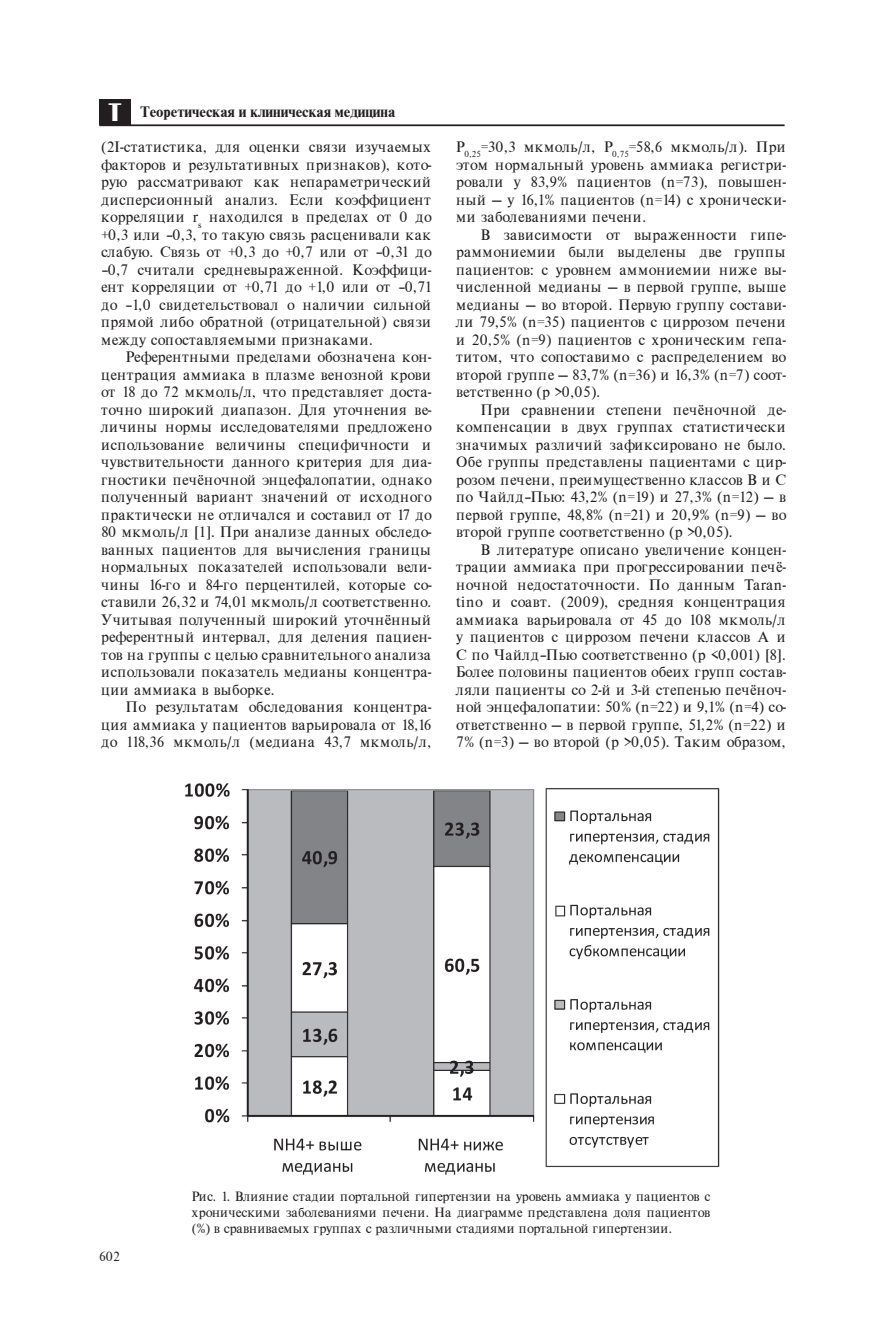
<style>
.page{position:relative;width:869px;height:1340px;background:#fff}
.page>*{position:absolute;margin:0;border:0;box-sizing:border-box;transform-origin:0 0}
.t1{font:15.75px/17.5px "Nimbus Cyr";letter-spacing:.02em;color:#231f20;text-align:justify}
.t2{font:700 15.75px "Nimbus Cyr";color:#231f20}
.t3{font:14px/15.8px "Nimbus Cyr";color:#231f20;text-align:justify}
.s1{font-family:"TT Compact";font-weight:400;font-size:21px;color:#fff}
</style>
<div class="page">
<hr style="left:99px;top:124px;width:685px;height:2px;background:#231f20">
<div style="left:99px;top:99px;width:31px;height:25px;background:#231f20"></div>
<img style="left:185px;top:783px;width:535px;height:392px">
<p class="t2" style="left:108px;top:102px;width:288px"><span class="s1">Т</span> Теоретическая и клиническая медицина</p>
<p class="t1" style="left:101px;top:137px;width:332px">(2I-статистика, для оценки связи изучаемых факторов и результативных признаков), кото&shy;рую рассматривают как непараметрический дисперсионный анализ. Если коэффициент корреляции r<sub>s</sub> находился в пределах от 0 до +0,3 или –0,3, то такую связь расценивали как слабую. Связь от +0,3 до +0,7 или от –0,31 до –0,7 считали средневыраженной. Коэффици&shy;ент корреляции от +0,71 до +1,0 или от –0,71 до –1,0 свидетельствовал о наличии сильной прямой либо обратной (отрицательной) связи между сопоставляемыми признаками.</p>
<p class="t1" style="left:101px;top:347px;width:332px;text-indent:25px">Референтными пределами обозначена кон&shy;центрация аммиака в плазме венозной крови от 18 до 72 мкмоль/л, что представляет доста&shy;точно широкий диапазон. Для уточнения ве&shy;личины нормы исследователями предложено использование величины специфичности и чувствительности данного критерия для диа&shy;гностики печёночной энцефалопатии, однако полученный вариант значений от исходного практически не отличался и составил от 17 до 80 мкмоль/л [1]. При анализе данных обследо&shy;ванных пациентов для вычисления границы нормальных показателей использовали вели&shy;чины 16-го и 84-го перцентилей, которые со&shy;ставили 26,32 и 74,01 мкмоль/л соответственно.<br>Учитывая полученный широкий уточнённый референтный интервал, для деления пациен&shy;тов на группы с целью сравнительного анализа использовали показатель медианы концентра&shy;ции аммиака в выборке.</p>
<p class="t1" style="left:101px;top:697px;width:332px;text-indent:25px">По результатам обследования концентра&shy;ция аммиака у пациентов варьировала от 18,16 до 118,36 мкмоль/л (медиана 43,7 мкмоль/л,</p>
<p class="t1" style="left:456px;top:137px;width:331px">P<sub>0,25</sub>=30,3 мкмоль/л, P<sub>0,75</sub>=58,6 мкмоль/л). При этом нормальный уровень аммиака регистри&shy;ровали у 83,9% пациентов (n=73), повышен&shy;ный — у 16,1% пациентов (n=14) с хронически&shy;ми заболеваниями печени.</p>
<p class="t1" style="left:456px;top:225px;width:331px;text-indent:25px">В зависимости от выраженности гипе&shy;раммониемии были выделены две группы пациентов: с уровнем аммониемии ниже вы&shy;численной медианы — в первой группе, выше медианы — во второй. Первую группу состави&shy;ли 79,5% (n=35) пациентов с циррозом печени и 20,5% (n=9) пациентов с хроническим гепа&shy;титом, что сопоставимо с распределением во второй группе — 83,7% (n=36) и 16,3% (n=7) соот&shy;ветственно (p &gt;0,05).</p>
<p class="t1" style="left:456px;top:400px;width:331px;text-indent:25px">При сравнении степени печёночной де&shy;компенсации в двух группах статистически значимых различий зафиксировано не было.<br>Обе группы представлены пациентами с цир&shy;розом печени, преимущественно классов В и С по Чайлд–Пью: 43,2% (n=19) и 27,3% (n=12) — в первой группе, 48,8% (n=21) и 20,9% (n=9) — во второй группе соответственно (p &gt;0,05).</p>
<p class="t1" style="left:456px;top:540px;width:331px;text-indent:25px">В литературе описано увеличение концен&shy;трации аммиака при прогрессировании печё&shy;ночной недостаточности. По данным Taran&shy;tino и соавт. (2009), средняя концентрация аммиака варьировала от 45 до 108 мкмоль/л у пациентов с циррозом печени классов А и С по Чайлд–Пью соответственно (p &lt;0,001) [8].<br>Более половины пациентов обеих групп состав&shy;ляли пациенты со 2-й и 3-й степенью печёноч&shy;ной энцефалопатии: 50% (n=22) и 9,1% (n=4) со&shy;ответственно — в первой группе, 51,2% (n=22) и 7% (n=3) — во второй (p &gt;0,05). Таким образом,</p>
<p class="t3" style="left:99px;top:1247px;width:22px">602</p>
<p class="t3" style="left:192px;top:1188px;width:519px">Рис. 1. Влияние стадии портальной гипертензии на уровень аммиака у пациентов с хроническими заболеваниями печени. На диаграмме представлена доля пациентов (%) в сравниваемых группах с различными стадиями портальной гипертензии.</p>
</div>
